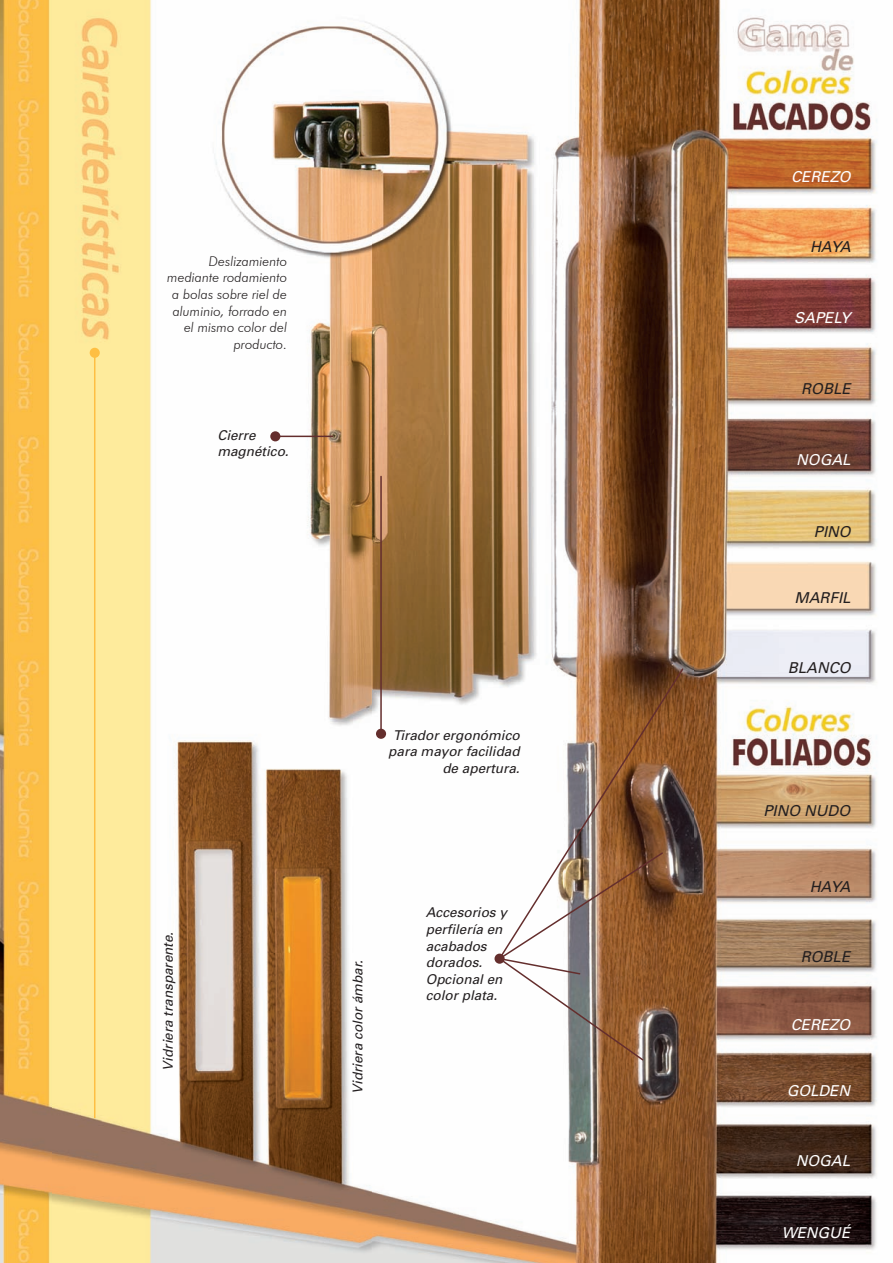
<style>
.page{position:relative;width:893px;height:1263px;background:#fff}
.page>*{position:absolute;margin:0;border:0;box-sizing:border-box;transform-origin:0 0}
.t1{font:italic 15px "Univers";color:#231f20}
.t2{font:italic 15px "Univers";color:#fff}
.t3{font:italic 13.5px/16.5px "Univers";color:#231f20}
.t4{font:italic 300 13.5px/16.5px "Futura BT";color:#231f20;text-align:right}
</style>
<div class="page">
<img style="left:0;top:0;width:877px;height:1262px">
<hr style="left:275px;top:435px;width:57px;height:2px;background:#642e2d">
<div style="left:270px;top:431px;width:10px;height:10px;background:#642e2d;border-radius:50%"></div>
<hr style="left:380px;top:476px;width:1px;height:254px;background:#642e2d">
<div style="left:376px;top:728px;width:10px;height:10px;background:#642e2d;border-radius:50%"></div>
<svg style="left:497px;top:667px;width:187px;height:293px"></svg>
<svg style="left:494px;top:953px;width:10px;height:10px"></svg>
<svg style="left:497px;top:850px;width:167px;height:211px"></svg>
<hr style="left:94px;top:355px;width:1px;height:762px;background:#febf43">
<div style="left:90px;top:347px;width:10px;height:11px;background:#febf43;border-radius:50%"></div>
<p class="t4" style="left:167px;top:253px;width:121px">Deslizamiento mediante rodamiento a bolas sobre riel de aluminio, forrado en el mismo color del producto.</p>
<p class="t3" style="left:217px;top:427px;width:73px">Cierre magnético.</p>
<p class="t3" style="left:161px;top:1070px;width:140px;rotate:-90deg">Vidriera transparente.</p>
<p class="t3" style="left:388px;top:727px;width:133px;text-align:right">Tirador ergonómico para mayor facilidad de apertura.</p>
<p class="t3" style="left:350px;top:1093px;width:135px;rotate:-90deg">Vidriera color ámbar.</p>
<p class="t3" style="left:425px;top:905px;width:83px">Accesorios y perfilería en acabados dorados.<br>Opcional en color plata.</p>
<p class="t2" style="left:791px;top:171px;width:61px">CEREZO</p>
<p class="t1" style="left:809px;top:241px;width:42px">HAYA</p>
<p class="t2" style="left:793px;top:312px;width:58px">SAPELY</p>
<p class="t1" style="left:801px;top:383px;width:51px">ROBLE</p>
<p class="t2" style="left:796px;top:454px;width:56px">NOGAL</p>
<p class="t1" style="left:813px;top:525px;width:38px">PINO</p>
<p class="t1" style="left:794px;top:592px;width:57px">MARFIL</p>
<p class="t1" style="left:787px;top:662px;width:64px">BLANCO</p>
<p class="t1" style="left:763px;top:804px;width:88px">PINO NUDO</p>
<p class="t1" style="left:809px;top:881px;width:42px">HAYA</p>
<p class="t1" style="left:800px;top:951px;width:51px">ROBLE</p>
<p class="t2" style="left:790px;top:1019px;width:61px">CEREZO</p>
<p class="t2" style="left:786px;top:1084px;width:65px">GOLDEN</p>
<p class="t2" style="left:795px;top:1155px;width:56px">NOGAL</p>
<p class="t2" style="left:781px;top:1226px;width:70px">WENGUÉ</p>
</div>
